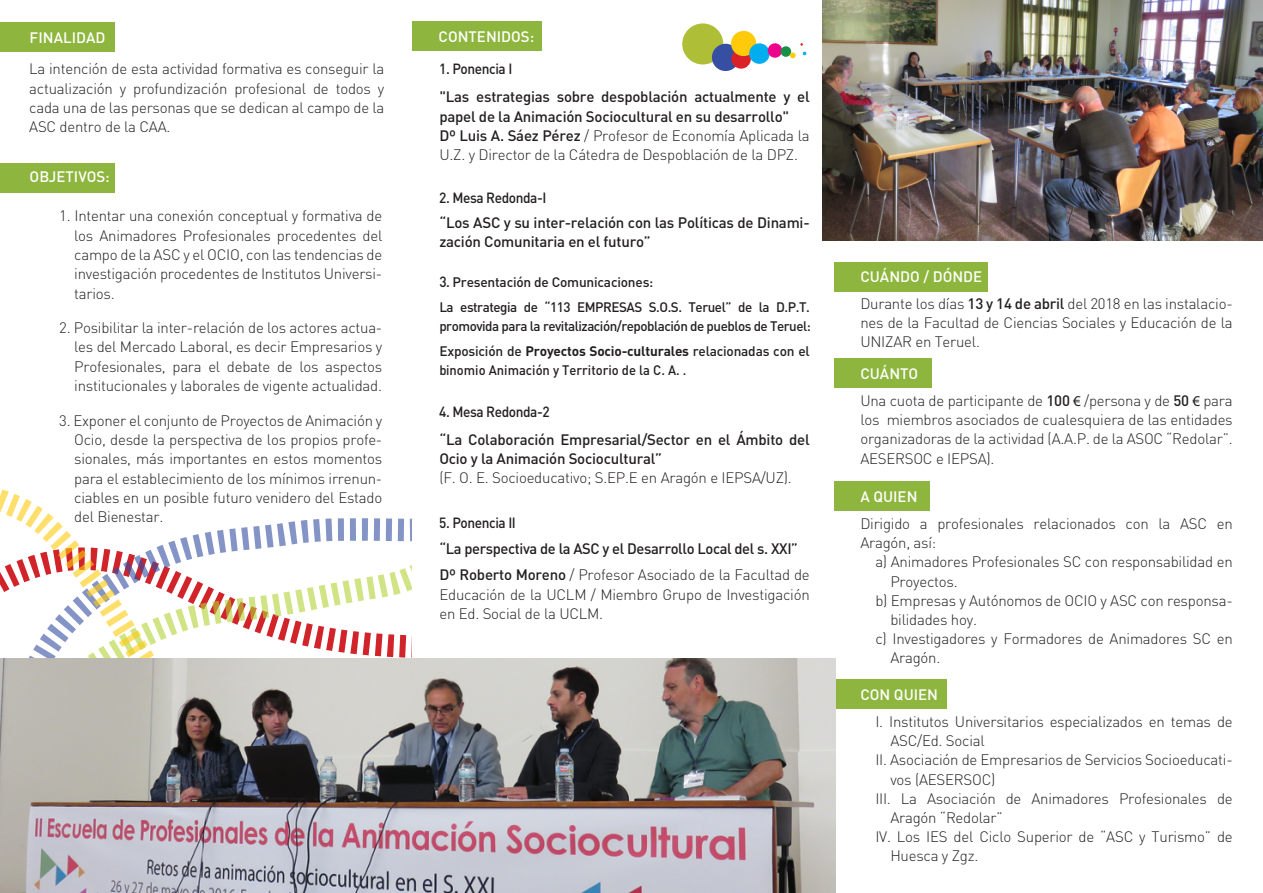
<style>
.page{position:relative;width:1263px;height:893px;background:#fff}
.page>*{position:absolute;margin:0;border:0;box-sizing:border-box;transform-origin:0 0}
.t1{font:300 15px/19.4px "DIN";letter-spacing:-.015em;color:#231f20;text-align:justify}
.t2{font:500 15px/19.2px "DIN";letter-spacing:-.015em;color:#231f20}
.t3{font:500 15px "DIN";color:#fff}
.t4{font:500 14.7px "DIN";letter-spacing:-.03em;color:#231f20;scale:.93 1}
.t5{font:500 13.65px/25.2px "DIN";letter-spacing:-.035em;color:#231f20}
.t6{font:500 13.65px "DIN";color:#231f20;scale:.95 1}
.s1{font-weight:300}
.s2{font-size:14.7px}
.s3{font-weight:700}
.s4{font-weight:500}
.s5{font-weight:500;color:#fff}
.s6{font-family:"Myriad Pro";font-weight:400}
</style>
<div class="page">
<svg style="left:219px;top:518px;width:193px;height:140px"></svg>
<svg style="left:0;top:489px;width:219px;height:169px"></svg>
<div style="left:0;top:23px;width:115px;height:29px;background:#8eb63e"></div>
<div style="left:0;top:163px;width:115px;height:29px;background:#8eb63e"></div>
<div style="left:834px;top:262px;width:154px;height:29px;background:#8eb63e"></div>
<div style="left:834px;top:358px;width:98px;height:29px;background:#8eb63e"></div>
<div style="left:834px;top:481px;width:96px;height:29px;background:#8eb63e"></div>
<div style="left:834px;top:679px;width:113px;height:29px;background:#8eb63e"></div>
<div style="left:412px;top:22px;width:130px;height:29px;background:#8eb63e"></div>
<div style="left:682px;top:23px;width:41px;height:41px;background:#aebf37;border-radius:50%"></div>
<div style="left:712px;top:44px;width:27px;height:27px;background:#364fa2;border-radius:50%"></div>
<div style="left:731px;top:49px;width:20px;height:20px;background:#da2128;border-radius:50%"></div>
<div style="left:731px;top:31px;width:25px;height:25px;background:#feca0a;border-radius:50%"></div>
<div style="left:749px;top:43px;width:21px;height:21px;background:#00aeef;border-radius:50%"></div>
<div style="left:768px;top:43px;width:14px;height:15px;background:#ed028c;border-radius:50%"></div>
<div style="left:781px;top:46px;width:10px;height:11px;background:#169044;border-radius:50%"></div>
<svg style="left:790px;top:53px;width:6px;height:5px"></svg>
<img style="left:0;top:658px;width:835px;height:235px">
<img style="left:822px;top:0;width:441px;height:241px">
<p class="t3" style="left:30px;top:28px;width:77px">FINALIDAD</p>
<p class="t3" style="left:439px;top:27px;width:97px">CONTENIDOS:</p>
<p class="t1" style="left:29px;top:59px;width:357px">La intención de esta actividad formativa es conseguir la actualización y profundización profesional de todos y cada una de las personas que se dedican al campo de la ASC dentro de la CAA.</p>
<p class="t3" style="left:30px;top:167px;width:82px">OBJETIVOS:</p>
<p class="t1" style="left:74px;top:206px;width:310px;text-indent:-15px">1. Intentar una conexión conceptual y formativa de los Animadores Profesionales procedentes del campo de la ASC y el OCIO, con las tendencias de investigación procedentes de Institutos Universi&shy;tarios.</p>
<p class="t1" style="left:74px;top:318px;width:310px;text-indent:-15px">2. Posibilitar la inter-relación de los actores actua&shy;les del Mercado Laboral, es decir Empresarios y Profesionales, para el debate de los aspectos institucionales y laborales de vigente actualidad.</p>
<p class="t1" style="left:74px;top:410px;width:310px;text-indent:-15px">3. Exponer el conjunto de Proyectos de Animación y Ocio, desde la perspectiva de los propios profe&shy;sionales, más importantes en estos momentos para el establecimiento de los mínimos irrenun&shy;ciables en un posible futuro venidero del Estado del Bienestar.</p>
<p class="t4" style="left:439px;top:60px;width:80px">1. Ponencia I</p>
<p class="t2" style="left:439px;top:87px;width:372px">"Las estrategias sobre despoblación actualmente y el papel de la Animación Sociocultural en su desarrollo"<br>Dº Luis A. Sáez Pérez <span class="s1">/ Profesor de Economía Aplicada la U.Z. y Director de la Cátedra de Despoblación de la DPZ.</span></p>
<p class="t4" style="left:439px;top:188px;width:117px">2. Mesa Redonda-I</p>
<p class="t2" style="left:439px;top:212px;width:372px">“Los ASC y su inter-relación con las Políticas de Dinami&shy;zación Comunitaria en el futuro”</p>
<p class="t5" style="left:439px;top:269px;width:372px"><span class="s2">3.</span> Presentación de Comunicaciones:<br>La estrategia de “113 EMPRESAS S.O.S. Teruel” de la D.P.T.</p>
<p class="t5" style="left:439px;top:313px;width:373px">promovida para la revitalización/repoblación de pueblos de Teruel:<br>Exposición de <span class="s3">Proyectos Socio-culturales</span> relacionadas con el</p>
<p class="t6" style="left:439px;top:362px;width:262px">binomio Animación y Territorio de la C. A. .</p>
<p class="t4" style="left:439px;top:402px;width:120px">4. Mesa Redonda-2</p>
<p class="t2" style="left:439px;top:429px;width:372px">“La Colaboración Empresarial/Sector en el Ámbito del<br>Ocio y la Animación Sociocultural”</p>
<p class="t1" style="left:439px;top:468px;width:354px">(F. O. E. Socioeducativo; S.EP.E en Aragón e IEPSA/UZ).</p>
<p class="t4" style="left:439px;top:513px;width:84px">5. Ponencia II</p>
<p class="t2" style="left:439px;top:534px;width:372px;line-height:26.7px">“La perspectiva de la ASC y el Desarrollo Local del s. XXI”<br>Dº Roberto Moreno <span class="s1">/ Profesor Asociado de la Facultad de</span></p>
<p class="t1" style="left:439px;top:585px;width:372px">Educación de la UCLM / Miembro Grupo de Investigación en Ed. Social de la UCLM.</p>
<p class="t3" style="left:860px;top:267px;width:123px">CUÁNDO / DÓNDE</p>
<p class="t1" style="left:860px;top:294px;width:374px">Durante los días <span class="s4">13 y 14 de abril</span> del 2018 en las instalacio&shy;nes de la Facultad de Ciencias Sociales y Educación de la UNIZAR en Teruel.</p>
<p class="t1" style="left:860px;top:359px;width:374px;line-height:27.3px"><span class="s5">CUÁNTO<br></span>Una cuota de participante de <span class="s4">100</span> <span class="s6">€</span> /persona y de <span class="s4">50</span> <span class="s6">€</span> para</p>
<p class="t1" style="left:860px;top:410px;width:374px">los miembros asociados de cualesquiera de las entidades organizadoras de la actividad (A.A.P. de la ASOC “Redolar”.<br>AESERSOC e IEPSA).</p>
<p class="t3" style="left:860px;top:487px;width:59px">A QUIEN</p>
<p class="t1" style="left:860px;top:514px;width:374px">Dirigido a profesionales relacionados con la ASC en<br>Aragón, así:</p>
<p class="t1" style="left:875px;top:552px;width:359px">a) Animadores Profesionales SC con responsabilidad en</p>
<p class="t1" style="left:890px;top:571px;width:69px">Proyectos.</p>
<p class="t1" style="left:875px;top:590px;width:359px">b) Empresas y Autónomos de OCIO y ASC con responsa-</p>
<p class="t1" style="left:890px;top:610px;width:88px">bilidades hoy.</p>
<p class="t1" style="left:875px;top:629px;width:359px">c) Investigadores y Formadores de Animadores SC en</p>
<p class="t1" style="left:890px;top:648px;width:52px">Aragón.</p>
<p class="t3" style="left:860px;top:685px;width:79px">CON QUIEN</p>
<p class="t1" style="left:875px;top:712px;width:359px">I. Institutos Universitarios especializados en temas de</p>
<p class="t1" style="left:890px;top:731px;width:96px">ASC/Ed. Social</p>
<p class="t1" style="left:875px;top:750px;width:359px">II. Asociación de Empresarios de Servicios Socioeducati-</p>
<p class="t1" style="left:890px;top:769px;width:107px">vos (AESERSOC)</p>
<p class="t1" style="left:875px;top:788px;width:359px">III. La Asociación de Animadores Profesionales de</p>
<p class="t1" style="left:890px;top:808px;width:114px">Aragón “Redolar”</p>
<p class="t1" style="left:875px;top:827px;width:359px">IV. Los IES del Ciclo Superior de “ASC y Turismo” de</p>
<p class="t1" style="left:890px;top:846px;width:90px">Huesca y Zgz.</p>
</div>
